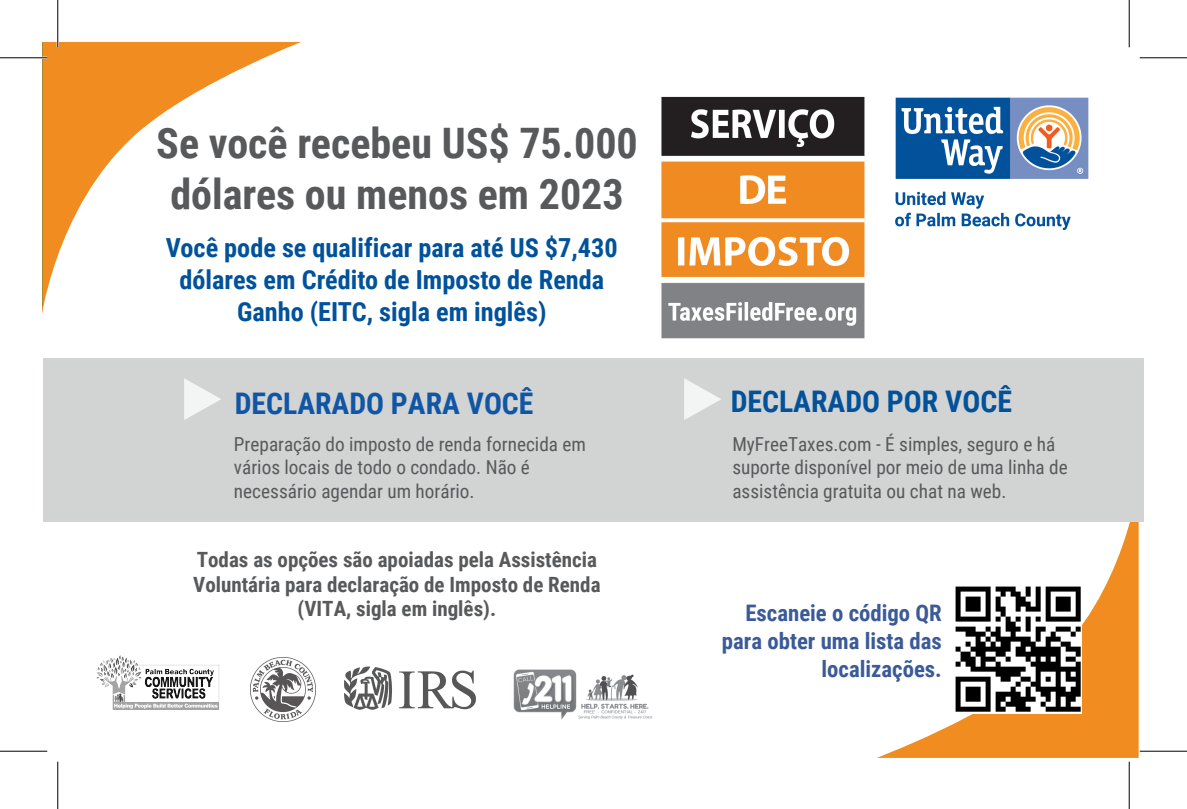
<style>
.page{position:relative;width:1187px;height:809px;background:#fff}
.page>*{position:absolute;margin:0;border:0;box-sizing:border-box;transform-origin:0 0}
.t1{font:700 42px/50.8px "Roboto Condensed";color:#58595b;text-align:center}
.t2{font:700 29.75px "Roboto Condensed";color:#1056a5}
.t3{font:700 29.75px "Roboto Condensed";color:#01529a}
.t4{font:700 26.25px/31.5px "Roboto Condensed";color:#01529a;text-align:center}
.t5{font:700 22.75px/28px "Roboto Condensed";color:#3b5a97;text-align:right}
.t6{font:700 21px/24.5px "Roboto Condensed";color:#58595b;text-align:center}
.t7{font:19.25px/23.4px "Roboto Condensed";color:#58595b}
</style>
<div class="page">
<img style="left:661px;top:96px;width:204px;height:243px">
<svg style="left:876px;top:521px;width:262px;height:236px"></svg>
<div style="left:43px;top:358px;width:1100px;height:163px;background:#d2d3d3"></div>
<img style="left:895px;top:97px;width:194px;height:132px">
<img style="left:251px;top:657px;width:64px;height:64px">
<img style="left:513px;top:669px;width:140px;height:51px">
<img style="left:96px;top:655px;width:124px;height:54px">
<img style="left:344px;top:666px;width:132px;height:44px">
<svg style="left:42px;top:42px;width:259px;height:272px"></svg>
<img style="left:951px;top:579px;width:130px;height:134px">
<svg style="left:184px;top:378px;width:37px;height:42px"></svg>
<svg style="left:684px;top:378px;width:37px;height:42px"></svg>
<svg style="left:42px;top:42px;width:1px;height:264px"></svg>
<hr style="left:0;top:57px;width:47px;height:2px;background:#fff">
<hr style="left:57px;top:0;width:2px;height:47px;background:#fff">
<hr style="left:0;top:57px;width:47px;height:1px;background:#000">
<hr style="left:1139px;top:57px;width:47px;height:1px;background:#000">
<hr style="left:0;top:750px;width:47px;height:1px;background:#000">
<hr style="left:1139px;top:750px;width:47px;height:1px;background:#000">
<hr style="left:57px;top:0;width:1px;height:47px;background:#000">
<hr style="left:57px;top:761px;width:1px;height:47px;background:#000">
<hr style="left:1128px;top:0;width:1px;height:47px;background:#000">
<hr style="left:1128px;top:761px;width:1px;height:47px;background:#000">
<h1 class="t1" style="left:156px;top:116px;width:483px">Se você recebeu US$ 75.000 dólares ou menos em 2023</h1>
<h3 class="t4" style="left:166px;top:231px;width:453px">Você pode se qualificar para até US $7,430 dólares em Crédito de Imposto de Renda<br>Ganho (EITC, sigla em inglês)</h3>
<h2 class="t2" style="left:235px;top:382px;width:300px">DECLARADO PARA VOCÊ</h2>
<h2 class="t3" style="left:730px;top:381px;width:283px">DECLARADO POR VOCÊ</h2>
<p class="t7" style="left:234px;top:431px;width:353px">Preparação do imposto de renda fornecida em vários locais de todo o condado. Não é necessário agendar um horário.</p>
<p class="t7" style="left:732px;top:431px;width:337px">MyFreeTaxes.com - É simples, seguro e há suporte disponível por meio de uma linha de assistência gratuita ou chat na web.</p>
<p class="t6" style="left:193px;top:546px;width:409px">Todas as opções são apoiadas pela Assistência<br>Voluntária para declaração de Imposto de Renda (VITA, sigla em inglês).</p>
<p class="t5" style="left:722px;top:598px;width:221px">Escaneie o código QR para obter uma lista das localizações.</p>
</div>
